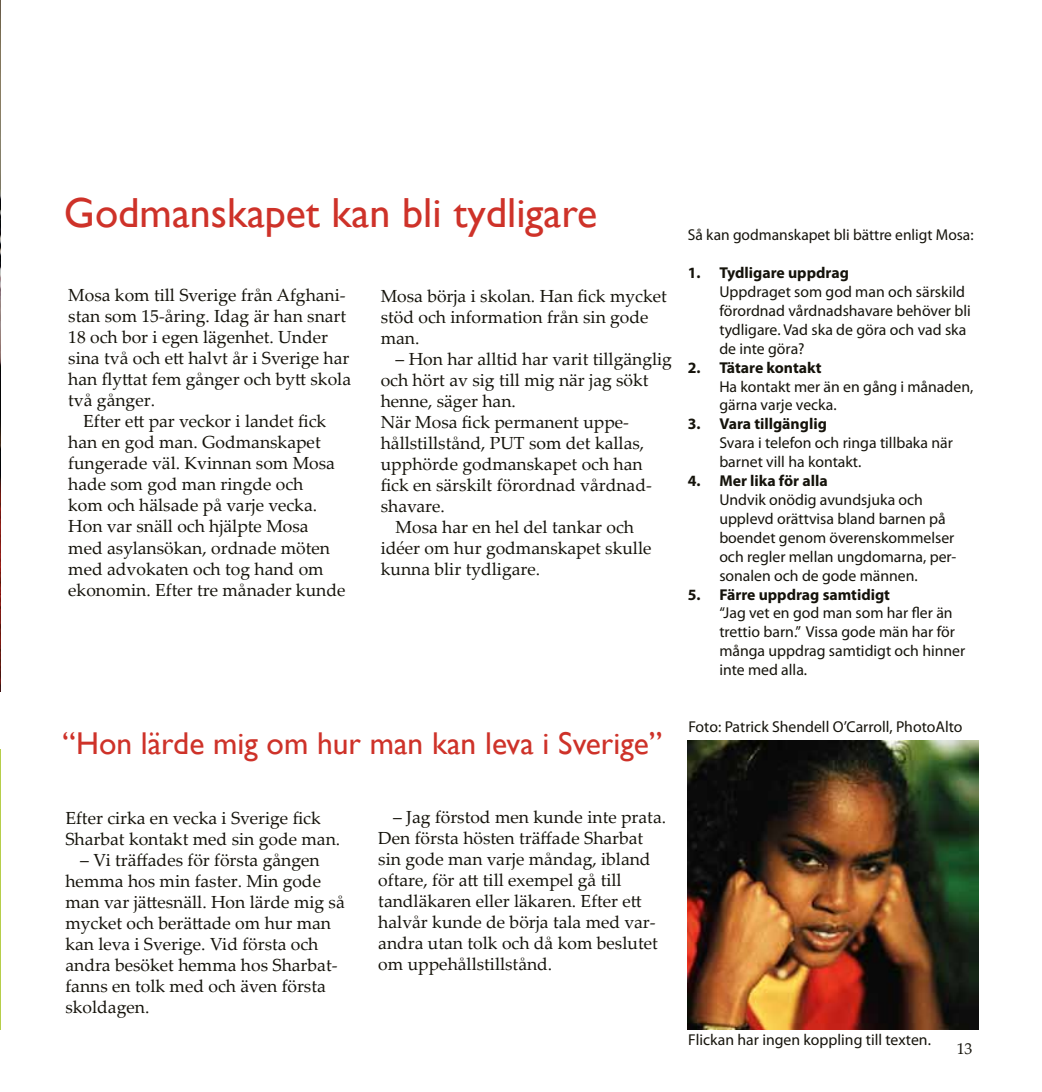
<style>
.page{position:relative;width:1042px;height:1092px;background:#fff}
.page>*{position:absolute;margin:0;border:0;box-sizing:border-box;transform-origin:0 0}
.t1{font:42px "Gill Sans";color:#ce3229}
.t2{font:31.5px "Gill Sans";color:#ce3229}
.t3{font:17.5px/21px "Palatino Linotype";color:#15130b}
.t4{font:15.75px/18.9px "Myriad Pro";color:#15130b}
.t5{font:700 15.75px "Myriad Pro";color:#15130b}
.t6{font:15.75px "Palatino Linotype";color:#15130b}
</style>
<div class="page">
<hr style="left:0;top:749px;width:1px;height:280px;background:#b6ce4a">
<img style="left:0;top:0;width:1px;height:691px">
<img style="left:687px;top:740px;width:292px;height:289px">
<h1 class="t1" style="left:64px;top:188px;width:535px">Godmanskapet kan bli tydligare</h1>
<p class="t3" style="left:68px;top:284px;width:284px">Mosa kom till Sverige från Afghani&shy;stan som 15-åring. Idag är han snart<br>18 och bor i egen lägenhet. Under sina två och ett halvt år i Sverige har han flyttat fem gånger och bytt skola två gånger.</p>
<p class="t3" style="left:68px;top:410px;width:279px;text-indent:15px">Efter ett par veckor i landet fick han en god man. Godmanskapet fungerade väl. Kvinnan som Mosa hade som god man ringde och<br>kom och hälsade på varje vecka.<br>Hon var snäll och hjälpte Mosa med asylansökan, ordnade möten med advokaten och tog hand om ekonomin. Efter tre månader kunde</p>
<p class="t3" style="left:381px;top:285px;width:288px">Mosa börja i skolan. Han fick mycket stöd och information från sin gode man.</p>
<p class="t3" style="left:396px;top:348px;width:278px">– Hon har alltid har varit tillgänglig</p>
<p class="t3" style="left:381px;top:369px;width:269px">och hört av sig till mig när jag sökt</p>
<p class="t3" style="left:381px;top:390px;width:137px">henne, säger han.</p>
<p class="t3" style="left:381px;top:411px;width:250px">När Mosa fick permanent uppe-</p>
<p class="t3" style="left:381px;top:432px;width:265px">hållstillstånd, PUT som det kallas,</p>
<p class="t3" style="left:381px;top:453px;width:263px">upphörde godmanskapet och han</p>
<p class="t3" style="left:381px;top:474px;width:273px">fick en särskilt förordnad vårdnad-</p>
<p class="t3" style="left:381px;top:495px;width:66px">shavare.</p>
<p class="t3" style="left:396px;top:516px;width:240px">Mosa har en hel del tankar och</p>
<p class="t3" style="left:381px;top:537px;width:272px">idéer om hur godmanskapet skulle</p>
<p class="t3" style="left:381px;top:558px;width:161px">kunna blir tydligare.</p>
<p class="t4" style="left:688px;top:225px;width:287px">Så kan godmanskapet bli bättre enligt Mosa:</p>
<p class="t5" style="left:688px;top:262px;width:163px">1. Tydligare uppdrag</p>
<p class="t4" style="left:719px;top:282px;width:253px">Uppdraget som god man och särskild förordnad vårdnadshavare behöver bli tydligare. Vad ska de göra och vad ska de inte göra?</p>
<p class="t5" style="left:688px;top:357px;width:135px">2. Tätare kontakt</p>
<p class="t4" style="left:719px;top:376px;width:255px">Ha kontakt mer än en gång i månaden, gärna varje vecka.</p>
<p class="t5" style="left:688px;top:414px;width:141px">3. Vara tillgänglig</p>
<p class="t4" style="left:719px;top:433px;width:235px">Svara i telefon och ringa tillbaka när barnet vill ha kontakt.</p>
<p class="t5" style="left:688px;top:470px;width:141px">4. Mer lika för alla</p>
<p class="t4" style="left:719px;top:490px;width:239px">Undvik onödig avundsjuka och upplevd orättvisa bland barnen på boendet genom överenskommelser och regler mellan ungdomarna, per&shy;sonalen och de gode männen.</p>
<p class="t5" style="left:688px;top:584px;width:204px">5. Färre uppdrag samtidigt</p>
<p class="t4" style="left:719px;top:603px;width:247px">“Jag vet en god man som har fler än trettio barn.” Vissa gode män har för många uppdrag samtidigt och hinner inte med alla.</p>
<h2 class="t2" style="left:63px;top:725px;width:601px">“Hon lärde mig om hur man kan leva i Sverige”</h2>
<p class="t4" style="left:688px;top:717px;width:276px">Foto: Patrick Shendell O’Carroll, PhotoAlto</p>
<p class="t3" style="left:65px;top:806px;width:276px">Efter cirka en vecka i Sverige fick<br>Sharbat kontakt med sin gode man.</p>
<p class="t3" style="left:65px;top:848px;width:281px;text-indent:15px">– Vi träffades för första gången hemma hos min faster. Min gode man var jättesnäll. Hon lärde mig så mycket och berättade om hur man kan leva i Sverige. Vid första och andra besöket hemma hos Sharbat&shy;fanns en tolk med och även första skoldagen.</p>
<p class="t3" style="left:378px;top:806px;width:289px;text-indent:15px">– Jag förstod men kunde inte prata.<br>Den första hösten träffade Sharbat sin gode man varje måndag, ibland oftare, för att till exempel gå till tandläkaren eller läkaren. Efter ett halvår kunde de börja tala med var&shy;andra utan tolk och då kom beslutet om uppehållstillstånd.</p>
<p class="t4" style="left:688px;top:1030px;width:244px">Flickan har ingen koppling till texten.</p>
<p class="t6" style="left:957px;top:1037px;width:17px">13</p>
</div>
